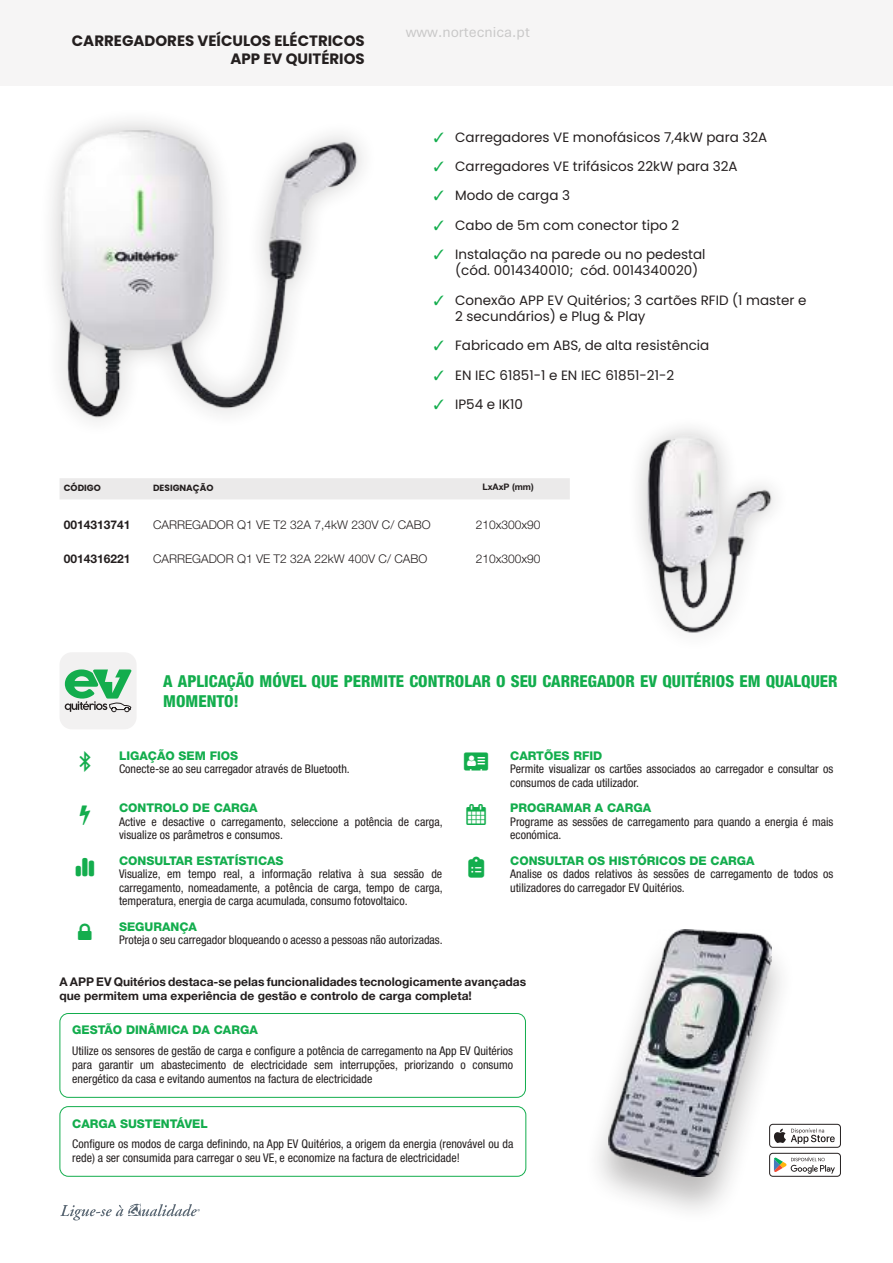
<style>
.page{position:relative;width:893px;height:1263px;background:#fff}
.page>*{position:absolute;margin:0;border:0;box-sizing:border-box;transform-origin:0 0}
.t1{font:800 condensed 16.5px/19.8px "Helvetica Neue LT Std";color:#13ad4d}
.t2{font:700 15px/18px "Poppins";color:#241f1f;text-align:right}
.t3{font:15px "Aptos";color:rgb(64 64 64/.25)}
.t4{font:13.5px/16.5px "Poppins";color:#241f1f}
.t5{font:condensed 12px/13.5px "Helvetica Neue LT Std";color:#241f1f}
.t6{font:700 12px/14.4px "Helvetica Neue LT Std";color:#241f1f}
.t7{font:800 12px "Helvetica Neue LT Std";color:#13ad4d}
.t8{font:300 12px "Helvetica Neue LT Std";color:#241f1f}
.t9{font:700 9px "Poppins";color:#241f1f}
.t10{font:700 9px "Helvetica Neue LT Std";color:#241f1f}
.s1{color:#13ad4d}
.s2{font-weight:800;font-stretch:normal;color:#13ad4d}
</style>
<div class="page">
<div style="left:0;top:0;width:893px;height:85px;background:#f6f5f5"></div>
<div style="left:60px;top:478px;width:510px;height:21px;background:#ebeaea"></div>
<div style="left:38px;top:107px;width:340px;height:331px;background:#241f1f;opacity:.25"></div>
<img style="left:60px;top:128px;width:310px;height:310px">
<img style="left:639px;top:428px;width:136px;height:205px">
<svg style="left:60px;top:1203px;width:140px;height:17px"></svg>
<div style="left:583px;top:928px;width:213px;height:297px;background:#241f1f;opacity:.3"></div>
<img style="left:608px;top:930px;width:164px;height:247px">
<div style="left:769px;top:1153px;width:72px;height:23px;background:#fff;border-radius:3px"></div>
<div style="left:769px;top:1153px;width:72px;height:24px;border:1px solid #241f1f;border-radius:3px"></div>
<svg style="left:774px;top:1157px;width:61px;height:17px"></svg>
<div style="left:769px;top:1124px;width:72px;height:23px;background:#fff;border-radius:3px"></div>
<div style="left:769px;top:1124px;width:72px;height:24px;border:1px solid #241f1f;border-radius:3px"></div>
<svg style="left:774px;top:1128px;width:61px;height:16px"></svg>
<div style="left:60px;top:1106px;width:466px;height:71px;border:1px solid #13ad4d;border-radius:9px"></div>
<div style="left:60px;top:1013px;width:466px;height:85px;border:1px solid #13ad4d;border-radius:9px"></div>
<div style="left:60px;top:652px;width:77px;height:77px;background:#f2f1f1;border-radius:12px"></div>
<svg style="left:65px;top:669px;width:67px;height:44px"></svg>
<p class="t2" style="left:72px;top:31px;width:294px">CARREGADORES VEÍCULOS ELÉCTRICOS<br>APP EV QUITÉRIOS</p>
<p class="t3" style="left:406px;top:22px;width:126px">www.nortecnica.pt</p>
<p class="t4" style="left:434px;top:129px;width:335px"><span class="s1">✓</span> Carregadores VE monofásicos 7,4kW para 32A</p>
<p class="t4" style="left:434px;top:158px;width:305px"><span class="s1">✓</span> Carregadores VE trifásicos 22kW para 32A</p>
<p class="t4" style="left:434px;top:187px;width:138px"><span class="s1">✓</span> Modo de carga 3</p>
<p class="t4" style="left:434px;top:217px;width:247px"><span class="s1">✓</span> Cabo de 5m com conector tipo 2</p>
<p class="t4" style="left:455px;top:246px;width:252px;text-indent:-21px"><span class="s1">✓</span> Instalação na parede ou no pedestal (cód. 0014340010; cód. 0014340020)</p>
<p class="t4" style="left:455px;top:292px;width:353px;text-indent:-21px"><span class="s1">✓</span> Conexão APP EV Quitérios; 3 cartões RFID (1 master e<br>2 secundários) e Plug &amp; Play</p>
<p class="t4" style="left:434px;top:337px;width:277px"><span class="s1">✓</span> Fabricado em ABS, de alta resistência</p>
<p class="t4" style="left:434px;top:367px;width:242px"><span class="s1">✓</span> EN IEC 61851-1 e EN IEC 61851-21-2</p>
<p class="t4" style="left:434px;top:396px;width:91px"><span class="s1">✓</span> IP54 e IK10</p>
<p class="t9" style="left:64px;top:483px;width:39px">CÓDIGO</p>
<p class="t9" style="left:153px;top:483px;width:62px">DESIGNAÇÃO</p>
<p class="t10" style="left:482px;top:481px;width:53px">LxAxP (mm)</p>
<p class="t6" style="left:64px;top:517px;width:68px">0014313741</p>
<p class="t8" style="left:153px;top:518px;width:279px">CARREGADOR Q1 VE T2 32A 7,4kW 230V C/ CABO</p>
<p class="t8" style="left:476px;top:518px;width:66px">210x300x90</p>
<p class="t6" style="left:64px;top:551px;width:68px">0014316221</p>
<p class="t8" style="left:153px;top:552px;width:276px">CARREGADOR Q1 VE T2 32A 22kW 400V C/ CABO</p>
<p class="t8" style="left:476px;top:552px;width:66px">210x300x90</p>
<h1 class="t1" style="left:163px;top:671px;width:676px">A APLICAÇÃO MÓVEL QUE PERMITE CONTROLAR O SEU CARREGADOR EV QUITÉRIOS EM QUALQUER<br>MOMENTO!</h1>
<p class="t7" style="left:119px;top:748px;width:121px">LIGAÇÃO SEM FIOS</p>
<p class="t5" style="left:119px;top:762px;width:232px">Conecte-se ao seu carregador através de Bluetooth.</p>
<p class="t7" style="left:510px;top:748px;width:94px">CARTÕES RFID</p>
<p class="t5" style="left:510px;top:762px;width:325px">Permite visualizar os cartões associados ao carregador e consultar os consumos de cada utilizador.</p>
<p class="t7" style="left:119px;top:801px;width:140px">CONTROLO DE CARGA</p>
<p class="t5" style="left:119px;top:815px;width:325px">Active e desactive o carregamento, seleccione a potência de carga, visualize os parâmetros e consumos.</p>
<p class="t5" style="left:510px;top:801px;width:325px;text-indent:-44px"><span class="s1">▲</span> <span class="s2">PROGRAMAR A CARGA<br></span>Programe as sessões de carregamento para quando a energia é mais económica.</p>
<p class="t7" style="left:119px;top:853px;width:166px">CONSULTAR ESTATÍSTICAS</p>
<p class="t5" style="left:119px;top:867px;width:325px;text-align:justify">Visualize, em tempo real, a informação relativa à sua sessão de carregamento, nomeadamente, a potência de carga, tempo de carga, temperatura, energia de carga acumulada, consumo fotovoltaico.</p>
<p class="t7" style="left:510px;top:853px;width:246px">CONSULTAR OS HISTÓRICOS DE CARGA</p>
<p class="t5" style="left:510px;top:867px;width:325px">Analise os dados relativos às sessões de carregamento de todos os utilizadores do carregador EV Quitérios.</p>
<p class="t7" style="left:119px;top:919px;width:80px">SEGURANÇA</p>
<p class="t5" style="left:119px;top:933px;width:325px">Proteja o seu carregador bloqueando o acesso a pessoas não autorizadas.</p>
<p class="t6" style="left:60px;top:974px;width:468px">A APP EV Quitérios destaca-se pelas funcionalidades tecnologicamente avançadas que permitem uma experiência de gestão e controlo de carga completa!</p>
<p class="t7" style="left:72px;top:1023px;width:187px">GESTÃO DINÂMICA DA CARGA</p>
<p class="t5" style="left:72px;top:1043px;width:442px;line-height:14.4px;text-align:justify">Utilize os sensores de gestão de carga e configure a potência de carregamento na App EV Quitérios para garantir um abastecimento de electricidade sem interrupções, priorizando o consumo energético da casa e evitando aumentos na factura de electricidade</p>
<p class="t7" style="left:72px;top:1116px;width:137px">CARGA SUSTENTÁVEL</p>
<p class="t5" style="left:72px;top:1136px;width:443px;line-height:14.4px">Configure os modos de carga definindo, na App EV Quitérios, a origem da energia (renovável ou da rede) a ser consumida para carregar o seu VE, e economize na factura de electricidade!</p>
</div>
